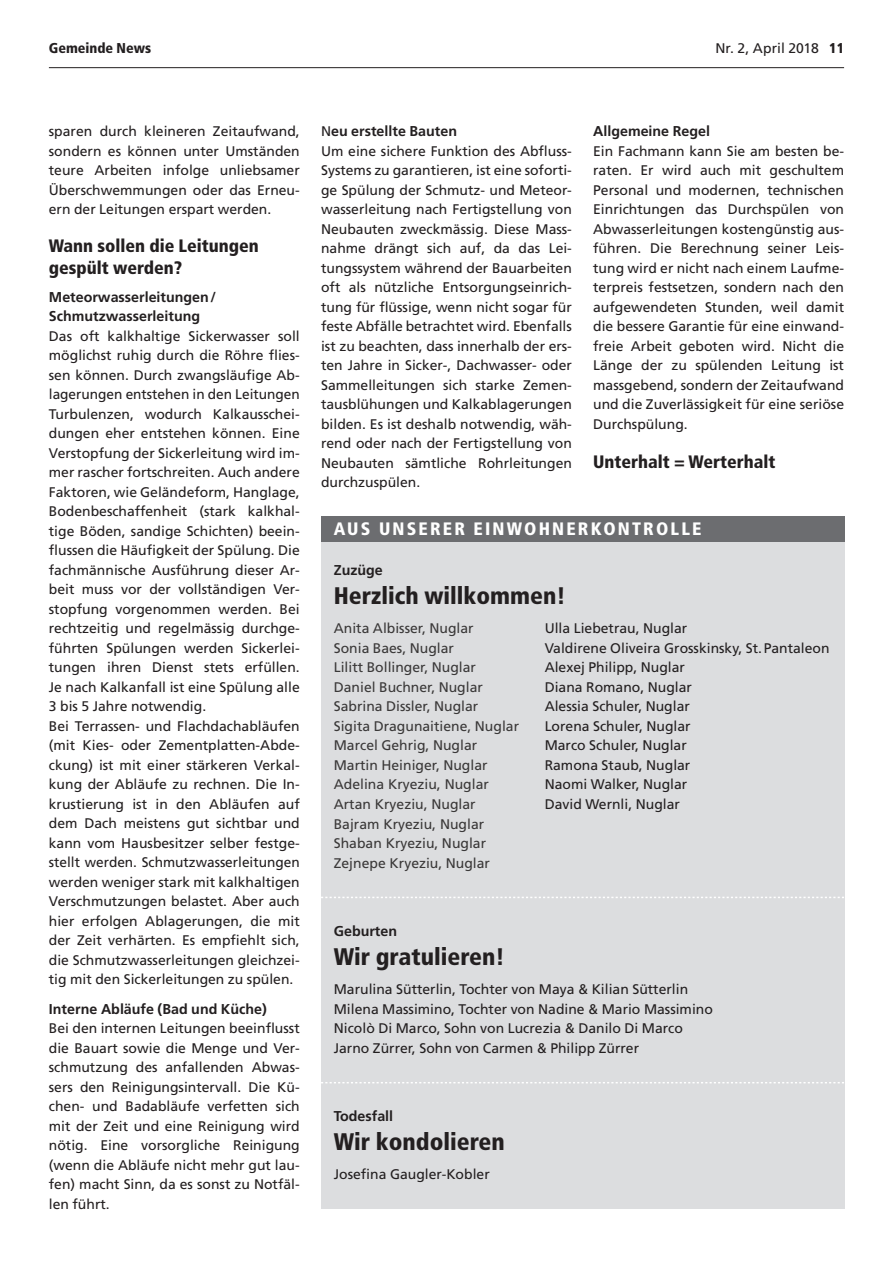
<style>
.page{position:relative;width:893px;height:1263px;background:#fff}
.page>*{position:absolute;margin:0;border:0;box-sizing:border-box;transform-origin:0 0}
.t1{font:900 condensed 24px "Frutiger LT";color:#231f20}
.t2{font:900 condensed 18px/22.5px "Frutiger LT";color:#231f20}
.t3{font:900 condensed 18px "Frutiger LT";letter-spacing:.12em;color:#fff}
.t4{font:700 14.25px/19.5px "Frutiger LT";color:#231f20}
.t5{font:900 condensed 14.25px "Frutiger LT";color:#231f20}
.t6{font:13.95px/19.5px "Frutiger LT";color:#231f20;text-align:justify}
.t7{font:13.95px/19.5px "Frutiger LT";color:#3a3838}
.s1{font-weight:900;font-stretch:condensed;font-size:14.25px}
.s2{font-weight:400;font-size:13.95px}
</style>
<div class="page">
<hr style="left:49px;top:67px;width:795px;height:1px;background:#231f20">
<div style="left:321px;top:516px;width:523px;height:693px;background:#dcdddf"></div>
<div style="left:321px;top:516px;width:523px;height:26px;background:#6c6d70"></div>
<svg style="left:321px;top:897px;width:523px;height:1px"></svg>
<svg style="left:321px;top:1082px;width:523px;height:1px"></svg>
<p class="t5" style="left:49px;top:40px;width:104px">Gemeinde News</p>
<p class="t6" style="left:715px;top:39px;width:130px">Nr. 2, April 2018 <span class="s1">11</span></p>
<p class="t6" style="left:49px;top:122px;width:252px">sparen durch kleineren Zeitaufwand, sondern es können unter Umständen teure Arbeiten infolge unliebsamer Überschwemmungen oder das Erneu&shy;ern der Leitungen erspart werden.</p>
<p class="t2" style="left:49px;top:234px;width:212px">Wann sollen die Leitungen gespült werden?</p>
<p class="t4" style="left:49px;top:287px;width:169px">Meteorwasserleitungen/<br>Schmutzwasserleitung</p>
<p class="t6" style="left:49px;top:326px;width:252px;text-align:left">Das oft kalkhaltige Sickerwasser soll möglichst ruhig durch die Röhre flies&shy;sen können. Durch zwangsläufige Ab&shy;lagerungen entstehen in den Leitungen Turbulenzen, wodurch Kalkausschei&shy;dungen eher entstehen können. Eine Verstopfung der Sickerleitung wird im&shy;mer rascher fortschreiten. Auch andere Faktoren, wie Geländeform, Hanglage, Bodenbeschaffenheit (stark kalkhal&shy;tige Böden, sandige Schichten) beein&shy;flussen die Häufigkeit der Spülung. Die fachmännische Ausführung dieser Ar&shy;beit muss vor der vollständigen Ver&shy;stopfung vorgenommen werden. Bei rechtzeitig und regelmässig durchge&shy;führten Spülungen werden Sickerlei&shy;tungen ihren Dienst stets erfüllen.<br>Je nach Kalkanfall ist eine Spülung alle 3 bis 5 Jahre notwendig.<br>Bei Terrassen- und Flachdachabläufen (mit Kies- oder Zementplatten-Abde&shy;ckung) ist mit einer stärkeren Verkal&shy;kung der Abläufe zu rechnen. Die In&shy;krustierung ist in den Abläufen auf dem Dach meistens gut sichtbar und kann vom Hausbesitzer selber festge&shy;stellt werden. Schmutzwasserleitungen werden weniger stark mit kalkhaltigen Verschmutzungen belastet. Aber auch hier erfolgen Ablagerungen, die mit der Zeit verhärten. Es empfiehlt sich, die Schmutzwasserleitungen gleichzei&shy;tig mit den Sickerleitungen zu spülen.</p>
<p class="t4" style="left:49px;top:999px;width:219px">Interne Abläufe (Bad und Küche)</p>
<p class="t6" style="left:49px;top:1019px;width:252px">Bei den internen Leitungen beeinflusst die Bauart sowie die Menge und Ver&shy;schmutzung des anfallenden Abwas&shy;sers den Reinigungsintervall. Die Kü&shy;chen- und Badabläufe verfetten sich mit der Zeit und eine Reinigung wird nötig. Eine vorsorgliche Reinigung (wenn die Abläufe nicht mehr gut lau&shy;fen) macht Sinn, da es sonst zu Notfäl&shy;len führt.</p>
<p class="t4" style="left:321px;top:121px;width:137px"><span class="s2">N</span>eu erstellte Bauten</p>
<p class="t6" style="left:321px;top:141px;width:252px">Um eine sichere Funktion des Abfluss-Systems zu garantieren, ist eine soforti&shy;ge Spülung der Schmutz- und Meteor&shy;wasserleitung nach Fertigstellung von Neubauten zweckmässig. Diese Mass&shy;nahme drängt sich auf, da das Lei&shy;tungssystem während der Bauarbeiten oft als nützliche Entsorgungseinrich&shy;tung für flüssige, wenn nicht sogar für feste Abfälle betrachtet wird. Ebenfalls ist zu beachten, dass innerhalb der ers&shy;ten Jahre in Sicker-, Dachwasser- oder Sammelleitungen sich starke Zemen&shy;tausblühungen und Kalkablagerungen bilden. Es ist deshalb notwendig, wäh&shy;rend oder nach der Fertigstellung von Neubauten sämtliche Rohrleitungen durchzuspülen.</p>
<p class="t3" style="left:334px;top:518px;width:369px">AUS UNSERER EINWOHNERKONTROLLE</p>
<p class="t4" style="left:593px;top:121px;width:118px">Allgemeine Regel</p>
<p class="t6" style="left:593px;top:141px;width:252px">Ein Fachmann kann Sie am besten be&shy;raten. Er wird auch mit geschultem Personal und modernen, technischen Einrichtungen das Durchspülen von Abwasserleitungen kostengünstig aus&shy;führen. Die Berechnung seiner Leis&shy;tung wird er nicht nach einem Laufme&shy;terpreis festsetzen, sondern nach den aufgewendeten Stunden, weil damit die bessere Garantie für eine einwand&shy;freie Arbeit geboten wird. Nicht die Länge der zu spülenden Leitung ist massgebend, sondern der Zeitaufwand und die Zuverlässigkeit für eine seriöse Durchspülung.</p>
<p class="t2" style="left:593px;top:450px;width:184px">Unterhalt = Werterhalt</p>
<p class="t4" style="left:334px;top:560px;width:51px">Zuzüge</p>
<h1 class="t1" style="left:334px;top:581px;width:233px">Herzlich willkommen!</h1>
<p class="t7" style="left:334px;top:619px;width:187px">Anita Albisser, Nuglar<br>Sonia Baes, Nuglar<br>Lilitt Bollinger, Nuglar<br>Daniel Buchner, Nuglar<br>Sabrina Dissler, Nuglar<br>Sigita Dragunaitiene, Nuglar<br>Marcel Gehrig, Nuglar<br>Martin Heiniger, Nuglar<br>Adelina Kryeziu, Nuglar<br>Artan Kryeziu, Nuglar<br>Bajram Kryeziu, Nuglar<br>Shaban Kryeziu, Nuglar<br>Zejnepe Kryeziu, Nuglar</p>
<p class="t6" style="left:545px;top:619px;width:286px;text-align:left">Ulla Liebetrau, Nuglar<br>Valdirene Oliveira Grosskinsky, St. Pantaleon<br>Alexej Philipp, Nuglar<br>Diana Romano, Nuglar<br>Alessia Schuler, Nuglar<br>Lorena Schuler, Nuglar<br>Marco Schuler, Nuglar<br>Ramona Staub, Nuglar<br>Naomi Walker, Nuglar<br>David Wernli, Nuglar</p>
<p class="t4" style="left:334px;top:921px;width:65px">Geburten</p>
<h1 class="t1" style="left:334px;top:942px;width:172px">Wir gratulieren!</h1>
<p class="t6" style="left:334px;top:980px;width:381px;text-align:left">Marulina Sütterlin, Tochter von Maya &amp; Kilian Sütterlin Milena Massimino, Tochter von Nadine &amp; Mario Massimino Nicolò Di Marco, Sohn von Lucrezia &amp; Danilo Di Marco Jarno Zürrer, Sohn von Carmen &amp; Philipp Zürrer</p>
<p class="t4" style="left:334px;top:1106px;width:61px">Todesfall</p>
<h1 class="t1" style="left:334px;top:1127px;width:172px">Wir kondolieren</h1>
<p class="t6" style="left:334px;top:1165px;width:157px">Josefina Gaugler-Kobler</p>
</div>
